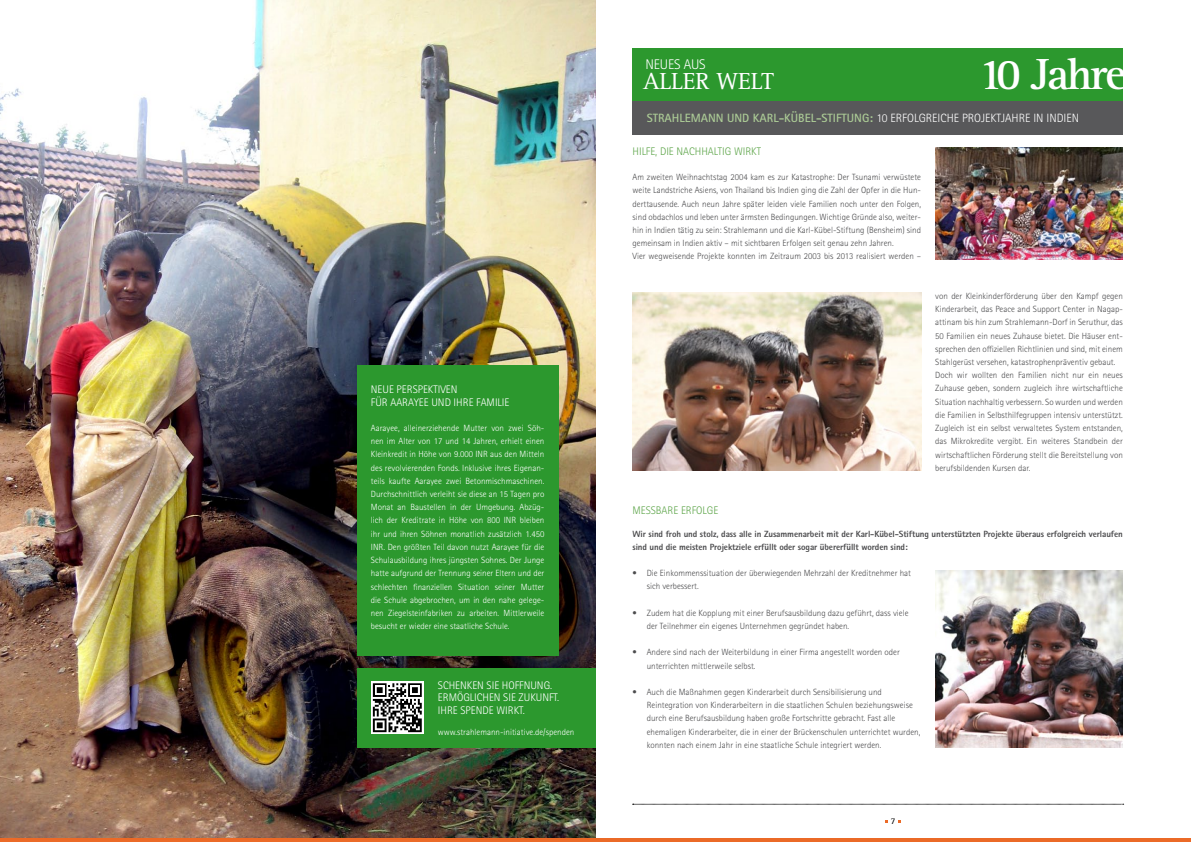
<style>
.page{position:relative;width:1191px;height:842px;background:#fff}
.page>*{position:absolute;margin:0;border:0;box-sizing:border-box;transform-origin:0 0}
.t1{font:700 45px "Rotis Serif";color:#fff}
.t2{font:24px "Rotis Serif";letter-spacing:-.01em;color:#fff}
.t3{font:300 14px "Rotis Sans Serif Pro";letter-spacing:-.01em;color:#fff}
.t4{font:700 12px "Rotis Sans Serif Pro";color:#abca95}
.t5{font:300 11px/13.2px "Rotis Sans Serif Pro";color:#fff}
.t6{font:300 11px "Rotis Sans Serif Pro";color:#5fa64b}
.t7{font:300 9px/13.2px "Rotis Sans Serif Pro";color:#4b4b4d}
.t8{font:300 9px/13.2px "Rotis Sans Serif Pro";color:#fff;text-align:justify}
.t9{font:800 9px/13.2px "Rotis Sans Serif Pro";letter-spacing:-.01em;color:#4b4b4d}
.t10{font:9px "Rotis Serif";color:#000}
.s1{font-weight:300;color:#fff}
</style>
<div class="page">
<svg style="left:632px;top:804px;width:491px;height:1px"></svg>
<img style="left:0;top:0;width:595px;height:838px">
<div style="left:632px;top:48px;width:491px;height:55px;background:#2c982e"></div>
<img style="left:935px;top:147px;width:188px;height:112px">
<img style="left:632px;top:293px;width:289px;height:178px">
<img style="left:935px;top:570px;width:187px;height:178px">
<div style="left:632px;top:101px;width:491px;height:33px;background:#58585a"></div>
<div style="left:357px;top:365px;width:201px;height:290px;background:#2c982e"></div>
<div style="left:357px;top:668px;width:238px;height:80px;background:#2c982e"></div>
<svg style="left:371px;top:681px;width:53px;height:53px"></svg>
<svg style="left:373px;top:683px;width:49px;height:49px;background:#797979"></svg>
<hr style="left:0;top:838px;width:1191px;height:4px;background:#eb6a27">
<p class="t5" style="left:371px;top:383px;width:140px">N eue Perspektiven<br>für Aarayee und ihre Familie</p>
<p class="t8" style="left:371px;top:421px;width:175px">Aarayee, alleinerziehende M utter von zwei Söh&shy;nen im Alter von 17 und 14 Jahren, erhielt einen Kleinkredit in Höhe von 9.000 INR aus den M itteln des revolvierenden Fonds. I nklusive ihres Eigenan&shy;teils kaufte Aarayee zwei Betonmischmaschinen.<br>Durchschnittlich verleiht sie diese an 15 Tagen pro Monat an Baustellen in der U mgebung. Abzüg&shy;lich der Kreditrate in Höhe von 800 INR</p>
<p class="t8" style="left:371px;top:514px;width:175px;text-indent:149px">bleiben ihr und ihren Söhnen monatlich zusätzlich 1.450<br>INR. Den größten Teil davon nutzt Aarayee für die Schulausbildung ihres jüngsten Sohnes. Der Junge hatte aufgrund der Trennung seiner Eltern und der schlechten finanziellen Situation seiner M utter die Schule abgebrochen, um in den nahe gelege&shy;nen Ziegelsteinfabriken zu arbeiten. M ittlerweile besucht er wieder eine staatliche Schule.</p>
<p class="t5" style="left:438px;top:679px;width:123px;line-height:12px">Schenken Sie Hoffnung.<br>Ermöglichen Sie Zukunft.</p>
<p class="t5" style="left:438px;top:704px;width:88px">I hre Spende wirkt.</p>
<p class="t8" style="left:438px;top:725px;width:138px">www.strahlemann-initiative.de/spenden</p>
<h3 class="t3" style="left:645px;top:57px;width:62px">N eues aus</h3>
<h2 class="t2" style="left:643px;top:68px;width:132px">ALLER WELT</h2>
<h1 class="t1" style="left:978px;top:48px;width:149px">10 Jahre</h1>
<h3 class="t4" style="left:646px;top:110px;width:434px">STRAHLEMANN UND KARL-KÜBEL-STIFTUNG: <span class="s1">10 erfolgreiche Projektjahre in I ndien</span></h3>
<p class="t6" style="left:632px;top:145px;width:129px">H ilfe, die nachhaltig wirkt</p>
<p class="t7" style="left:632px;top:171px;width:290px">Am zweiten Weihnachtstag 2004 kam es zur Katastrophe: Der Tsunami verwüstete weite Landstriche Asiens, von Thailand bis I ndien ging die Zahl der Opfer in die H un&shy;derttausende. Auch neun Jahre später leiden viele Familien noch unter den Folgen, sind obdachlos und leben unter ärmsten Bedingungen. Wichtige Gründe also, weiter&shy;hin in I ndien tätig zu sein: Strahlemann und die Karl-Kübel-Stiftung (Bensheim) sind gemeinsam in I ndien aktiv – mit sichtbaren Erfolgen seit genau zehn Jahren.<br>Vier wegweisende Projekte konnten im Zeitraum 2003 bis 2013 realisiert werden –</p>
<p class="t7" style="left:935px;top:289px;width:189px">von der Kleinkinderförderung über den Kampf gegen Kinderarbeit, das Peace and Support Center in Nagap&shy;attinam bis hin zum Strahlemann-Dorf in Seruthur, das 50 Familien ein neues Zuhause bietet. Die Häuser ent&shy;sprechen den offiziellen Richtlinien und sind, mit einem Stahlgerüst versehen, katastrophenpräventiv gebaut.<br>Doch wir wollten den Familien nicht nur ein neues Zuhause geben, sondern zugleich ihre wirtschaftliche Situation nachhaltig verbessern. So wurden und werden die Familien in Selbsthilfegruppen intensiv unterstützt.<br>Zugleich ist ein selbst verwaltetes System entstanden, das M ikrokredite vergibt. Ein weiteres Standbein der wirtschaftlichen Förderung stellt die Bereitstellung von berufsbildenden Kursen dar.</p>
<p class="t6" style="left:632px;top:503px;width:87px">M essbare Erfolge</p>
<p class="t9" style="left:632px;top:527px;width:492px">Wir sind froh und stolz, dass alle in Zusammenarbeit mit der Karl-Kübel-Stiftung unterstützten Projekte überaus erfolgreich verlaufen sind und die meisten Projektziele erfüllt oder sogar übererfüllt worden sind:</p>
<p class="t7" style="left:646px;top:567px;width:266px;text-indent:-14px">• Die Einkommenssituation der überwiegenden Mehrzahl der Kreditnehmer hat sich verbessert.</p>
<p class="t7" style="left:646px;top:606px;width:263px;text-indent:-14px">• Zudem hat die Kopplung mit einer Berufsausbildung dazu geführt, dass viele der Teilnehmer ein eigenes U nternehmen gegründet haben.</p>
<p class="t7" style="left:646px;top:646px;width:255px;text-indent:-14px">• Andere sind nach der Weiterbildung in einer Firma angestellt worden oder unterrichten mittlerweile selbst.</p>
<p class="t7" style="left:632px;top:685px;width:251px">• Auch die Maßnahmen gegen Kinderarbeit durch Sensibilisierung und</p>
<p class="t7" style="left:632px;top:699px;width:282px">Reintegration von Kinderarbeitern in die staatlichen Schulen beziehungsweise</p>
<p class="t7" style="left:646px;top:712px;width:250px">durch eine Berufsausbildung haben große Fortschritte gebracht. Fast alle</p>
<p class="t7" style="left:646px;top:725px;width:275px">ehemaligen Kinderarbeiter, die in einer der Brückenschulen unterrichtet wurden,</p>
<p class="t7" style="left:646px;top:738px;width:236px">konnten nach einem Jahr in eine staatliche Schule integriert werden.</p>
<p class="t10" style="left:891px;top:816px;width:6px">7</p>
</div>
